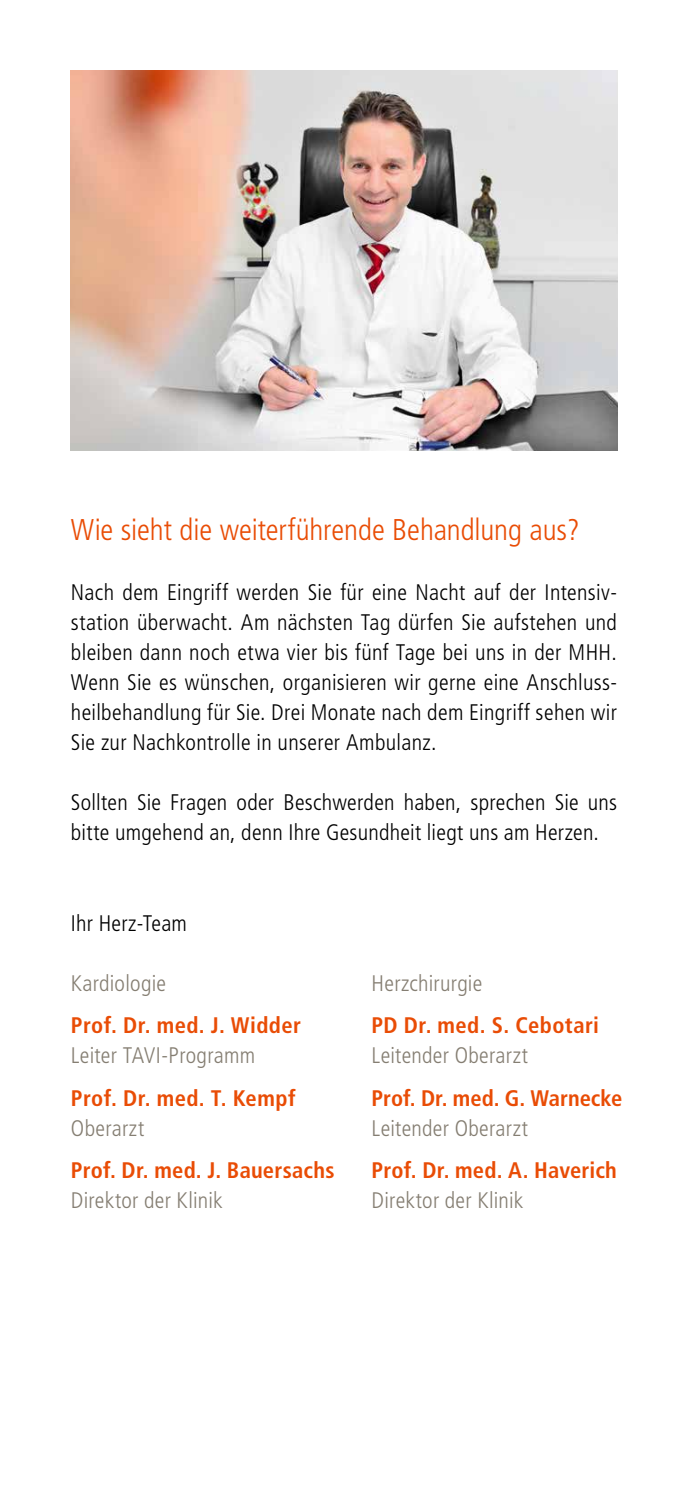
<style>
.page{position:relative;width:688px;height:1489px;background:#fff}
.page>*{position:absolute;margin:0;border:0;box-sizing:border-box;transform-origin:0 0}
.ListenPunkte{font:300 condensed 30px "Frutiger";letter-spacing:-.005em;color:#e94c05}
.ListenPunkte-2{font:300 condensed 22.5px/30px "Frutiger";letter-spacing:.01em;color:#000;text-align:justify}
.ListenPunkte-3{font:700 condensed 22.5px "Frutiger";letter-spacing:.01em;color:#e94c05}
.ListenPunkte-4{font:300 condensed 22.5px "Frutiger";letter-spacing:.01em;color:#857e72}
.Fließtext{font:300 condensed 22.5px "Frutiger";letter-spacing:.01em;color:#857e72}
</style>
<div class="page">
<img style="left:71px;top:71px;width:546px;height:379px">
<p class="ListenPunkte" style="left:71px;top:513px;width:510px">Wie sieht die weiterführende Behandlung aus?</p>
<p class="ListenPunkte-2" style="left:71px;top:578px;width:547px">Nach dem Eingriff werden Sie für eine Nacht auf der Intensiv&shy;station überwacht. Am nächsten Tag dürfen Sie aufstehen und bleiben dann noch etwa vier bis fünf Tage bei uns in der MHH.<br>Wenn Sie es wünschen, organisieren wir gerne eine Anschluss&shy;heilbehandlung für Sie. Drei Monate nach dem Eingriff sehen wir Sie zur Nachkontrolle in unserer Ambulanz.</p>
<p class="ListenPunkte-2" style="left:71px;top:788px;width:547px">Sollten Sie Fragen oder Beschwerden haben, sprechen Sie uns bitte umgehend an, denn Ihre Gesundheit liegt uns am Herzen.</p>
<p class="ListenPunkte-2" style="left:71px;top:908px;width:117px">Ihr Herz-Team</p>
<p class="Fließtext" style="left:71px;top:969px;width:97px">Kardiologie</p>
<p class="ListenPunkte-3" style="left:71px;top:1011px;width:231px">Prof. Dr. med. J. Widder</p>
<p class="ListenPunkte-4" style="left:71px;top:1042px;width:186px">Leiter TAVI-Programm</p>
<p class="ListenPunkte-3" style="left:71px;top:1084px;width:226px">Prof. Dr. med. T. Kempf</p>
<p class="ListenPunkte-4" style="left:71px;top:1114px;width:75px">Oberarzt</p>
<p class="ListenPunkte-3" style="left:71px;top:1156px;width:265px">Prof. Dr. med. J. Bauersachs</p>
<p class="ListenPunkte-4" style="left:71px;top:1187px;width:153px">Direktor der Klinik</p>
<p class="Fließtext" style="left:371px;top:969px;width:112px">Herzchirurgie</p>
<p class="ListenPunkte-3" style="left:371px;top:1011px;width:229px">PD Dr. med. S. Cebotari</p>
<p class="ListenPunkte-4" style="left:371px;top:1042px;width:158px">Leitender Oberarzt</p>
<p class="ListenPunkte-3" style="left:371px;top:1084px;width:252px">Prof. Dr. med. G. Warnecke</p>
<p class="ListenPunkte-4" style="left:371px;top:1114px;width:158px">Leitender Oberarzt</p>
<p class="ListenPunkte-3" style="left:371px;top:1156px;width:247px">Prof. Dr. med. A. Haverich</p>
<p class="ListenPunkte-4" style="left:371px;top:1187px;width:153px">Direktor der Klinik</p>
</div>
